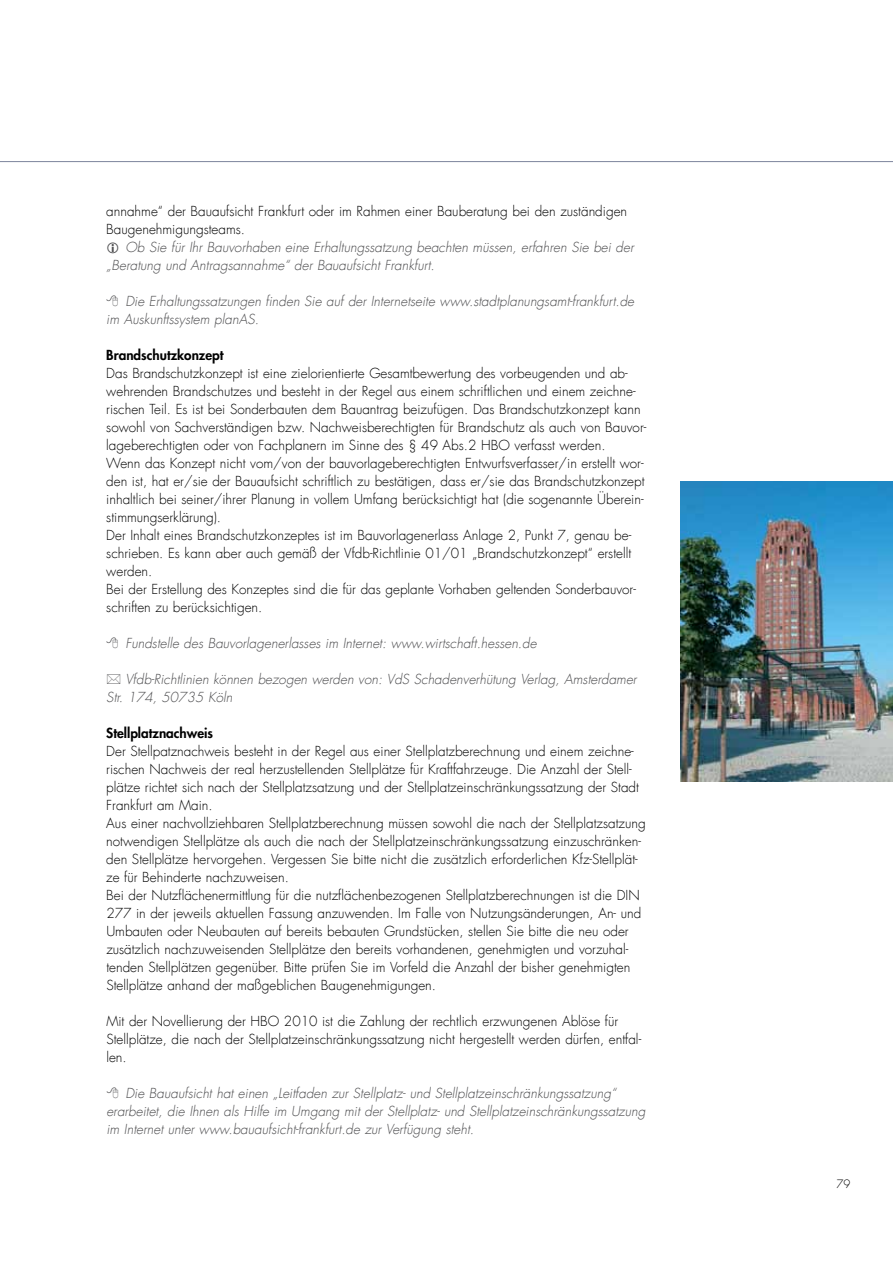
<style>
.page{position:relative;width:893px;height:1263px;background:#fff}
.page>*{position:absolute;margin:0;border:0;box-sizing:border-box;transform-origin:0 0}
.t1{font:300 13.5px/18px "Futura LT";color:#000}
.t2{font:italic 300 13.5px/18px "Futura LT";color:#4d4d4f}
.t3{font:800 13.5px "Futura Std";color:#000}
.t4{font:300 11.25px "Futura LT";color:#000}
</style>
<div class="page">
<hr style="left:0;top:161px;width:893px;height:1px;background:#7d849d">
<img style="left:680px;top:481px;width:213px;height:300px">
<p class="t1" style="left:106px;top:202px;width:522px">annahme“ der Bauaufsicht Frankfurt oder im Rahmen einer Bauberatung bei den zuständigen<br>Baugenehmigungsteams.</p>
<p class="t2" style="left:106px;top:238px;width:529px;text-indent:19px">Ob Sie für Ihr Bauvorhaben eine Erhaltungssatzung beachten müssen, erfahren Sie bei der „Beratung und Antragsannahme“ der Bauaufsicht Frankfurt.</p>
<p class="t2" style="left:106px;top:292px;width:529px;text-indent:19px">Die Erhaltungssatzungen finden Sie auf der Internetseite www.stadtplanungsamt-frankfurt.de im Auskunftssystem planAS.</p>
<p class="t3" style="left:106px;top:346px;width:119px">Brandschutzkonzept</p>
<p class="t1" style="left:106px;top:364px;width:541px">Das Brandschutzkonzept ist eine zielorientierte Gesamtbewertung des vorbeugenden und ab&shy;wehrenden Brandschutzes und besteht in der Regel aus einem schriftlichen und einem zeichne&shy;rischen Teil. Es ist bei Sonderbauten dem Bauantrag beizufügen. Das Brandschutzkonzept kann sowohl von Sachverständigen bzw. Nachweisberechtigten für Brandschutz als auch von Bauvor&shy;lageberechtigten oder von Fachplanern im Sinne des § 49 Abs.2 HBO verfasst werden.<br>Wenn das Konzept nicht vom/von der bauvorlageberechtigten Entwurfsverfasser/in erstellt wor&shy;den ist, hat er/sie der Bauaufsicht schriftlich zu bestätigen, dass er/sie das Brandschutzkonzept inhaltlich bei seiner/ihrer Planung in vollem Umfang berücksichtigt hat (die sogenannte Überein&shy;stimmungserklärung).<br>Der Inhalt eines Brandschutzkonzeptes ist im Bauvorlagenerlass Anlage 2, Punkt 7, genau be&shy;schrieben. Es kann aber auch gemäß der Vfdb-Richtlinie 01/01 „Brandschutzkonzept“ erstellt werden.<br>Bei der Erstellung des Konzeptes sind die für das geplante Vorhaben geltenden Sonderbauvor&shy;schriften zu berücksichtigen.</p>
<p class="t2" style="left:125px;top:634px;width:413px">Fundstelle des Bauvorlagenerlasses im Internet: www.wirtschaft.hessen.de</p>
<p class="t2" style="left:106px;top:670px;width:532px;text-indent:19px">Vfdb-Richtlinien können bezogen werden von: VdS Schadenverhütung Verlag, Amsterdamer<br>Str. 174, 50735 Köln</p>
<p class="t3" style="left:106px;top:724px;width:108px">Stellplatznachweis</p>
<p class="t1" style="left:106px;top:742px;width:541px">Der Stellpatznachweis besteht in der Regel aus einer Stellplatzberechnung und einem zeichne&shy;rischen Nachweis der real herzustellenden Stellplätze für Kraftfahrzeuge. Die Anzahl der Stell&shy;plätze richtet sich nach der Stellplatzsatzung und der Stellplatzeinschränkungssatzung der Stadt Frankfurt am Main.<br>Aus einer nachvollziehbaren Stellplatzberechnung müssen sowohl die nach der Stellplatzsatzung notwendigen Stellplätze als auch die nach der Stellplatzeinschränkungssatzung einzuschränken&shy;den Stellplätze hervorgehen. Vergessen Sie bitte nicht die zusätzlich erforderlichen Kfz-Stellplät&shy;ze für Behinderte nachzuweisen.<br>Bei der Nutzflächenermittlung für die nutzflächenbezogenen Stellplatzberechnungen ist die DIN 277 in der jeweils aktuellen Fassung anzuwenden. Im Falle von Nutzungsänderungen, An- und Umbauten oder Neubauten auf bereits bebauten Grundstücken, stellen Sie bitte die neu oder zusätzlich nachzuweisenden Stellplätze den bereits vorhandenen, genehmigten und vorzuhal&shy;tenden Stellplätzen gegenüber. Bitte prüfen Sie im Vorfeld die Anzahl der bisher genehmigten Stellplätze anhand der maßgeblichen Baugenehmigungen.</p>
<p class="t1" style="left:106px;top:1012px;width:536px">Mit der Novellierung der HBO 2010 ist die Zahlung der rechtlich erzwungenen Ablöse für<br>Stellplätze, die nach der Stellplatzeinschränkungssatzung nicht hergestellt werden dürfen, entfal&shy;len.</p>
<p class="t2" style="left:106px;top:1084px;width:541px;text-indent:19px">Die Bauaufsicht hat einen „Leitfaden zur Stellplatz- und Stellplatzeinschränkungssatzung“ erarbeitet, die Ihnen als Hilfe im Umgang mit der Stellplatz- und Stellplatzeinschränkungssatzung im Internet unter www.bauaufsicht-frankfurt.de zur Verfügung steht.</p>
<p class="t4" style="left:836px;top:1177px;width:15px">79</p>
</div>
